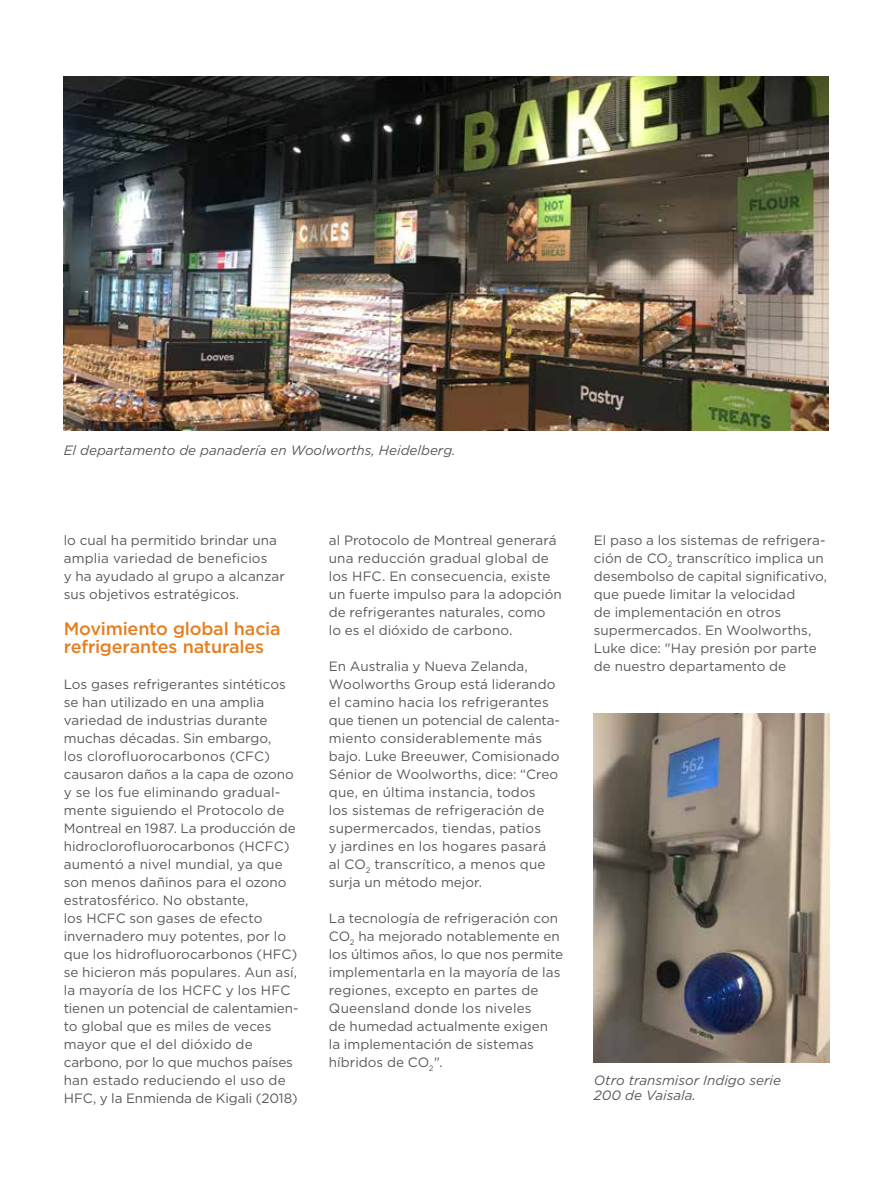
<style>
.page{position:relative;width:893px;height:1191px;background:#fff}
.page>*{position:absolute;margin:0;border:0;box-sizing:border-box;transform-origin:0 0}
.t1{font:500 18px/18px "Gotham";letter-spacing:-.01em;color:#e87d1e}
.t2{font:13.5px/18px "Gotham";color:#58595b}
.t3{font:italic 13.5px/15px "Gotham";color:#58595b}
</style>
<div class="page">
<img style="left:64px;top:77px;width:764px;height:354px">
<img style="left:594px;top:713px;width:235px;height:349px">
<p class="t3" style="left:64px;top:442px;width:393px">El departamento de panadería en Woolworths, Heidelberg.</p>
<p class="t2" style="left:64px;top:530px;width:223px">lo cual ha permitido brindar una amplia variedad de beneficios<br>y ha ayudado al grupo a alcanzar sus objetivos estratégicos.</p>
<h1 class="t1" style="left:64px;top:619px;width:218px">Movimiento global hacia refrigerantes naturales</h1>
<p class="t2" style="left:64px;top:674px;width:236px">Los gases refrigerantes sintéticos se han utilizado en una amplia variedad de industrias durante muchas décadas. Sin embargo,<br>los clorofluorocarbonos (CFC) causaron daños a la capa de ozono y se los fue eliminando gradual&shy;mente siguiendo el Protocolo de<br>Montreal en 1987. La producción de hidroclorofluorocarbonos (HCFC) aumentó a nivel mundial, ya que son menos dañinos para el ozono estratosférico. No obstante,<br>los HCFC son gases de efecto invernadero muy potentes, por lo que los hidrofluorocarbonos (HFC) se hicieron más populares. Aun así, la mayoría de los HCFC y los HFC tienen un potencial de calentamien&shy;to global que es miles de veces mayor que el del dióxido de carbono, por lo que muchos países han estado reduciendo el uso de<br>HFC, y la Enmienda de Kigali (2018)</p>
<p class="t2" style="left:329px;top:530px;width:234px">al Protocolo de Montreal generará una reducción gradual global de los HFC. En consecuencia, existe un fuerte impulso para la adopción de refrigerantes naturales, como<br>lo es el dióxido de carbono.</p>
<p class="t2" style="left:329px;top:656px;width:233px">En Australia y Nueva Zelanda,<br>Woolworths Group está liderando el camino hacia los refrigerantes que tienen un potencial de calenta&shy;miento considerablemente más bajo. Luke Breeuwer, Comisionado<br>Sénior de Woolworths, dice: “Creo que, en última instancia, todos<br>los sistemas de refrigeración de supermercados, tiendas, patios<br>y jardines en los hogares pasará al CO<sub>2</sub> transcrítico, a menos que surja un método mejor.</p>
<p class="t2" style="left:329px;top:908px;width:236px">La tecnología de refrigeración con<br>CO<sub>2</sub> ha mejorado notablemente en los últimos años, lo que nos permite implementarla en la mayoría de las regiones, excepto en partes de<br>Queensland donde los niveles<br>de humedad actualmente exigen<br>la implementación de sistemas híbridos de CO<sub>2</sub>".</p>
<p class="t2" style="left:594px;top:530px;width:235px">El paso a los sistemas de refrigera&shy;ción de CO<sub>2</sub> transcrítico implica un desembolso de capital significativo, que puede limitar la velocidad<br>de implementación en otros supermercados. En Woolworths,<br>Luke dice: "Hay presión por parte de nuestro departamento de</p>
<p class="t3" style="left:594px;top:1072px;width:189px">Otro transmisor Indigo serie<br>200 de Vaisala.</p>
</div>
